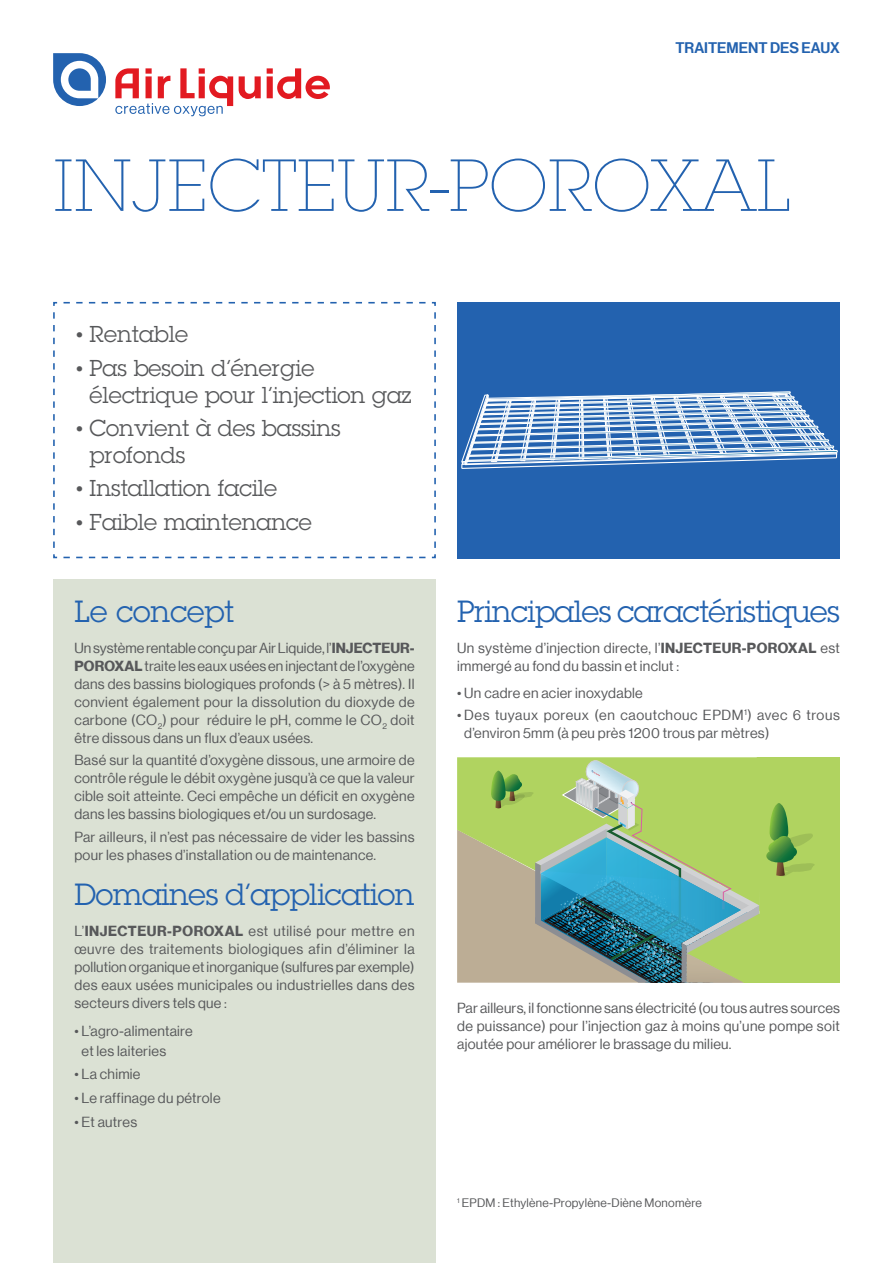
<style>
.page{position:relative;width:893px;height:1263px;background:#fff}
.page>*{position:absolute;margin:0;border:0;box-sizing:border-box;transform-origin:0 0}
.t1{font:200 72px "Lubalin Graph Std";color:#2362af}
.t2{font:30px "Lubalin Graph Std";letter-spacing:-.015em;color:#2362af}
.t3{font:22.5px/27px "Lubalin Graph Std";color:#57585a}
.t4{font:15px "N Haas Grotesk DS Pro 65 Md";color:#2362af}
.t5{font:14.25px/18px "N Haas Grotesk DS Pro 55 Rg";letter-spacing:.02em;color:#57585a}
.t6{font:12px "N Haas Grotesk DS Pro 55 Rg";letter-spacing:.02em;color:#57585a}
.s1{font-family:"N Haas Grotesk DS Pro 55 Rg"}
.s2{font-family:"N Haas Grotesk DS Pro 75 Bd"}
</style>
<div class="page">
<svg style="left:53px;top:301px;width:383px;height:258px"></svg>
<div style="left:457px;top:302px;width:383px;height:256px;background:#2362af"></div>
<svg style="left:461px;top:391px;width:377px;height:78px"></svg>
<div style="left:53px;top:579px;width:383px;height:684px;background:#dbe1d4"></div>
<svg style="left:457px;top:757px;width:383px;height:226px;background:#96bb7f"></svg>
<svg style="left:53px;top:53px;width:53px;height:53px"></svg>
<svg style="left:239px;top:76px;width:22px;height:23px"></svg>
<svg style="left:267px;top:68px;width:63px;height:31px"></svg>
<svg style="left:115px;top:68px;width:118px;height:48px"></svg>
<p class="t4" style="left:675px;top:39px;width:166px">TRAITEMENT DES EAUX</p>
<h1 class="t1" style="left:53px;top:145px;width:738px">INJECTEUR-POROXAL</h1>
<h3 class="t3" style="left:76px;top:320px;width:114px"><span class="s1">•</span> Rentable</h3>
<h3 class="t3" style="left:90px;top:354px;width:323px;text-indent:-14px"><span class="s1">•</span> Pas besoin d’énergie électrique pour l’injection gaz</h3>
<h3 class="t3" style="left:90px;top:414px;width:253px;text-indent:-14px"><span class="s1">•</span> Convient à des bassins profonds</h3>
<h3 class="t3" style="left:76px;top:475px;width:203px"><span class="s1">•</span> Installation facile</h3>
<h3 class="t3" style="left:76px;top:508px;width:237px"><span class="s1">•</span> Faible maintenance</h3>
<h2 class="t2" style="left:74px;top:593px;width:161px">Le concept</h2>
<p class="t5" style="left:74px;top:639px;width:342px;text-align:justify">Un système rentable conçu par Air Liquide, l’<span class="s2">INJECTEUR-POROXAL</span> traite les eaux usées en injectant de l’oxygène dans des bassins biologiques profonds (&gt; à 5 mètres). Il convient également pour la dissolution du dioxyde de carbone (CO<sub>2</sub>) pour réduire le pH, comme le CO<sub>2</sub> doit être dissous dans un flux d’eaux usées.</p>
<p class="t5" style="left:74px;top:751px;width:342px;text-align:justify">Basé sur la quantité d’oxygène dissous, une armoire de contrôle régule le débit oxygène jusqu’à ce que la valeur cible soit atteinte. Ceci empêche un déficit en oxygène dans les bassins biologiques et/ou un surdosage.</p>
<p class="t5" style="left:74px;top:828px;width:342px">Par ailleurs, il n’est pas nécessaire de vider les bassins pour les phases d’installation ou de maintenance.</p>
<h2 class="t2" style="left:74px;top:876px;width:342px">Domaines d’application</h2>
<p class="t5" style="left:74px;top:922px;width:342px;text-align:justify">L’<span class="s2">INJECTEUR-POROXAL</span> est utilisé pour mettre en œuvre des traitements biologiques afin d’éliminer la pollution organique et inorganique (sulfures par exemple) des eaux usées municipales ou industrielles dans des secteurs divers tels que :</p>
<p class="t5" style="left:82px;top:1021px;width:113px;line-height:19.5px;text-indent:-7px">• L’agro-alimentaire et les laiteries</p>
<p class="t5" style="left:74px;top:1065px;width:68px">• La chimie</p>
<p class="t5" style="left:74px;top:1089px;width:148px">• Le raffinage du pétrole</p>
<p class="t5" style="left:74px;top:1113px;width:64px">• Et autres</p>
<h2 class="t2" style="left:457px;top:593px;width:384px">Principales caractéristiques</h2>
<p class="t5" style="left:457px;top:639px;width:384px">Un système d’injection directe, l’<span class="s2">INJECTEUR-POROXAL</span> est immergé au fond du bassin et inclut :</p>
<p class="t5" style="left:457px;top:684px;width:187px">• Un cadre en acier inoxydable</p>
<p class="t5" style="left:464px;top:706px;width:377px;text-indent:-7px">• Des tuyaux poreux (en caoutchouc EPDM<sup>1</sup>) avec 6 trous d’environ 5mm (à peu près 1200 trous par mètres)</p>
<p class="t5" style="left:457px;top:999px;width:384px;text-align:justify">Par ailleurs, il fonctionne sans électricité (ou tous autres sources de puissance) pour l’injection gaz à moins qu’une pompe soit ajoutée pour améliorer le brassage du milieu.</p>
<p class="t6" style="left:457px;top:1196px;width:246px"><sup>1</sup> EPDM : Ethylène-Propylène-Diène Monomère</p>
</div>
